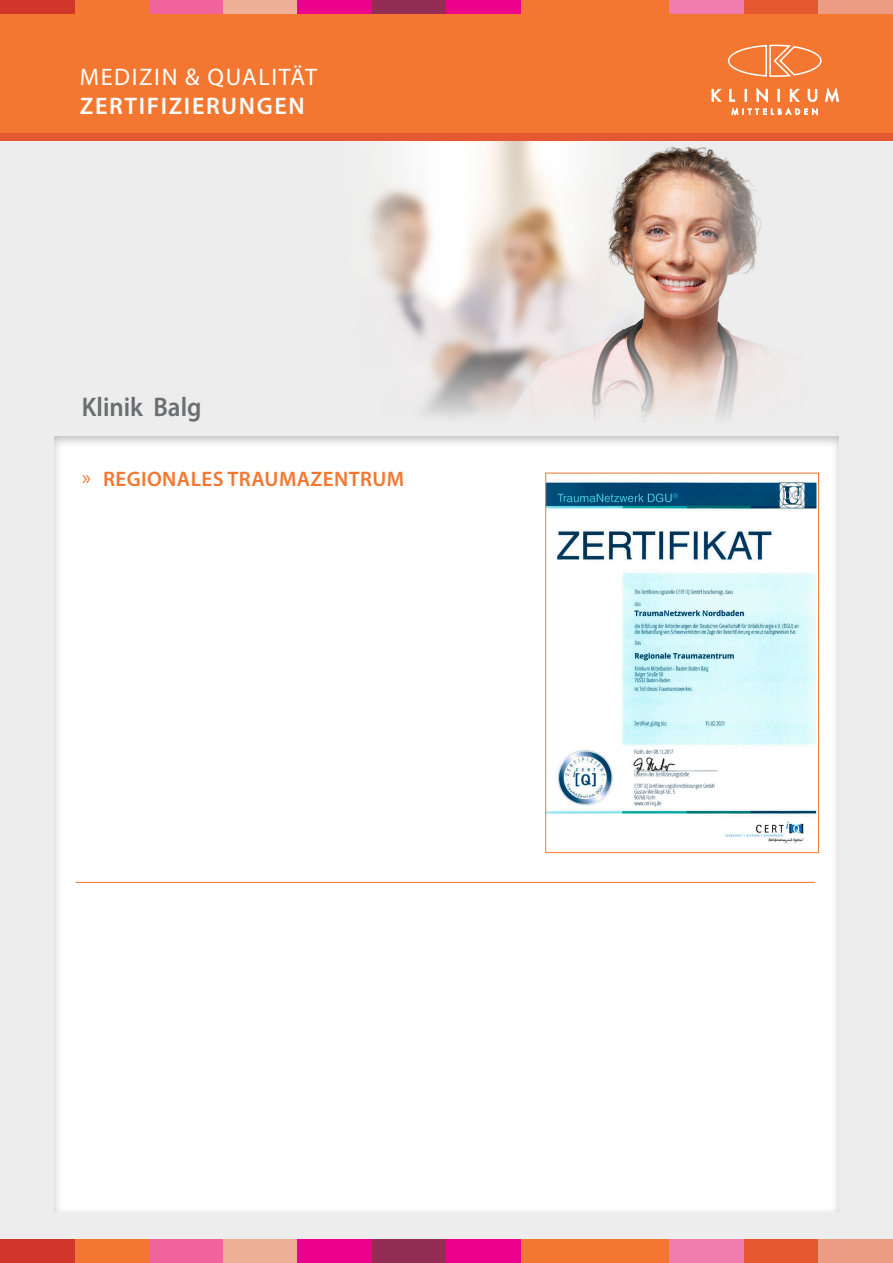
<style>
.page{position:relative;width:893px;height:1263px;background:#fff}
.page>*{position:absolute;margin:0;border:0;box-sizing:border-box;transform-origin:0 0}
.t1{font:600 27px "Myriad Pro";color:#6c6d70;scale:.93 1}
.t2{font:24px "Myriad Pro";letter-spacing:.07em;color:#fff}
.t3{font:600 24px "Myriad Pro";letter-spacing:.07em;color:#fff}
.t4{font:600 21px "Myriad Pro";letter-spacing:.02em;color:#f37730}
.s1{font-weight:400}
</style>
<div class="page">
<div style="left:0;top:0;width:893px;height:208px;background:#f37730"></div>
<div style="left:0;top:385px;width:893px;height:878px;background:#ededed"></div>
<div style="left:51px;top:437px;width:789px;height:775px;background:#fff"></div>
<div style="left:149px;top:0;width:74px;height:13px;background:#f0639d"></div>
<div style="left:223px;top:0;width:75px;height:13px;background:#f0af97"></div>
<div style="left:298px;top:0;width:74px;height:13px;background:#ed028c"></div>
<div style="left:372px;top:0;width:74px;height:13px;background:#942d53"></div>
<div style="left:446px;top:0;width:75px;height:13px;background:#ed028c"></div>
<div style="left:670px;top:0;width:74px;height:13px;background:#f17cb0"></div>
<div style="left:744px;top:0;width:75px;height:13px;background:#e65831"></div>
<div style="left:819px;top:0;width:74px;height:13px;background:#eb9c82"></div>
<div style="left:0;top:0;width:74px;height:13px;background:#d0372a"></div>
<div style="left:0;top:133px;width:893px;height:9px;background:#e65831"></div>
<svg style="left:712px;top:89px;width:9px;height:13px"></svg>
<svg style="left:729px;top:88px;width:89px;height:27px"></svg>
<svg style="left:825px;top:88px;width:14px;height:14px"></svg>
<svg style="left:727px;top:45px;width:95px;height:32px"></svg>
<img style="left:547px;top:480px;width:270px;height:364px">
<div style="left:545px;top:473px;width:274px;height:380px;border:1px solid #f37730"></div>
<img style="left:0;top:141px;width:893px;height:279px">
<hr style="left:75px;top:882px;width:740px;height:1px;background:#f37730">
<div style="left:74px;top:1239px;width:75px;height:24px;background:#f37730"></div>
<div style="left:149px;top:1239px;width:74px;height:24px;background:#f0639d"></div>
<div style="left:223px;top:1239px;width:75px;height:24px;background:#f0af97"></div>
<div style="left:298px;top:1239px;width:74px;height:24px;background:#ed028c"></div>
<div style="left:372px;top:1239px;width:74px;height:24px;background:#942d53"></div>
<div style="left:446px;top:1239px;width:75px;height:24px;background:#ed028c"></div>
<div style="left:521px;top:1239px;width:74px;height:24px;background:#f37730"></div>
<div style="left:595px;top:1239px;width:75px;height:24px;background:#f37730"></div>
<div style="left:670px;top:1239px;width:74px;height:24px;background:#f17cb0"></div>
<div style="left:744px;top:1239px;width:75px;height:24px;background:#e65831"></div>
<div style="left:819px;top:1239px;width:74px;height:24px;background:#eb9c82"></div>
<div style="left:0;top:1239px;width:74px;height:24px;background:#d0372a"></div>
<p class="t2" style="left:80px;top:62px;width:239px">MEDIZIN &amp; QUALITÄT</p>
<p class="t3" style="left:80px;top:90px;width:227px">ZERTIFIZIERUNGEN</p>
<p class="t1" style="left:82px;top:390px;width:130px">Klinik Balg</p>
<p class="t4" style="left:82px;top:466px;width:324px"><span class="s1">»</span> REGIONALES TRAUMAZENTRUM</p>
</div>
